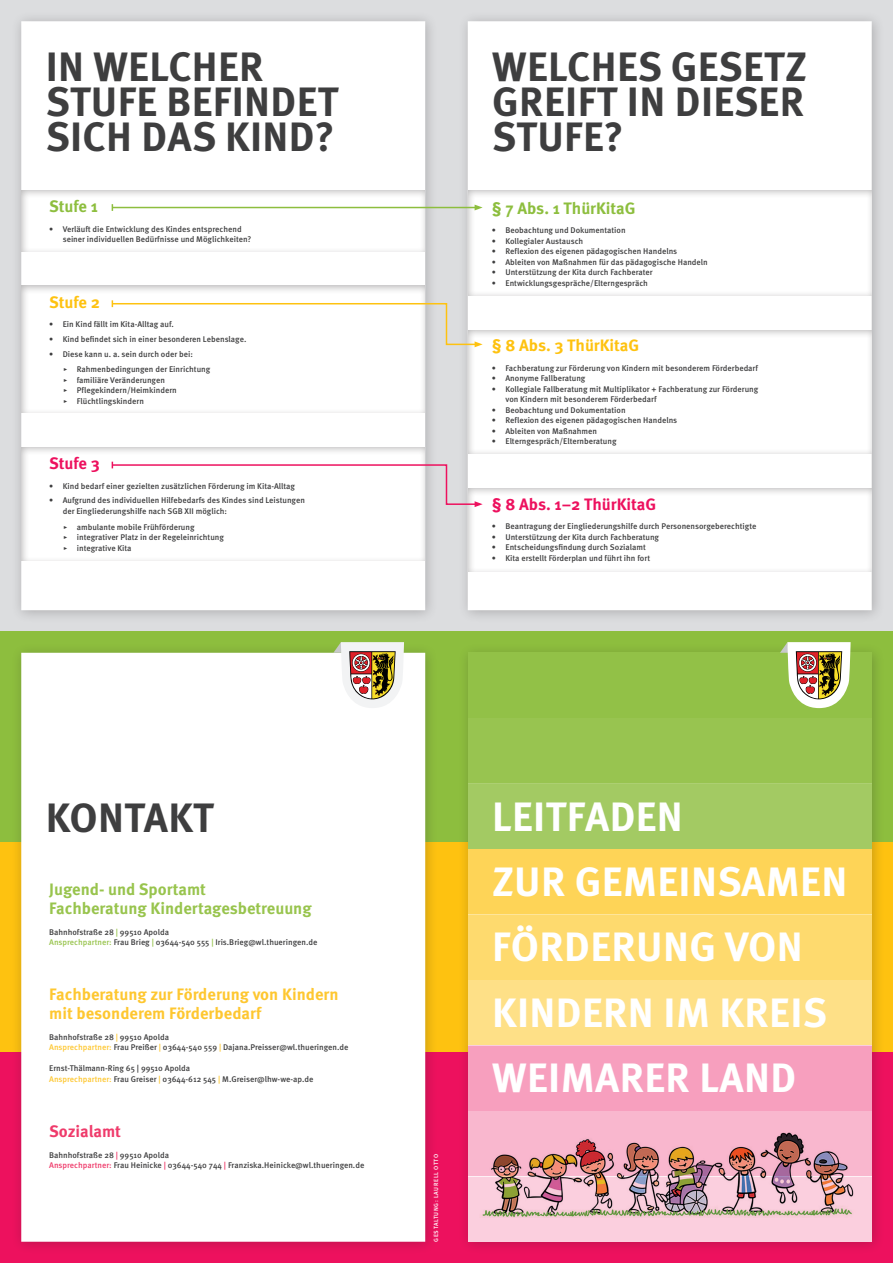
<style>
.page{position:relative;width:893px;height:1263px;background:#fff}
.page>*{position:absolute;margin:0;border:0;box-sizing:border-box;transform-origin:0 0}
.t1{font:700 40.95px/35.2px "Meta OT";letter-spacing:.01em;color:#3e3e3f}
.t2{font:700 40.95px/65.2px "Meta OT";letter-spacing:.01em;color:#fff}
.t3{font:700 16.5px/18.8px "Meta OT";color:#fec730}
.t4{font:700 16.5px/18.8px "Meta OT";color:#98c44d}
.t5{font:700 16.5px "Meta OT";color:#ed115e}
.t6{font:700 16.5px "Meta OT";color:#8dbe3e}
.t7{font:700 16.5px "Meta OT";color:#fec210}
.t8{font:700 16.5px "Meta OT";letter-spacing:-.005em;color:#ef3b6b}
.t9{font:500 8.25px/10.5px "Meta OT";color:#3e3e3f}
.t10{font:500 6px "Meta OT";letter-spacing:.1em;color:#fff}
.s1{color:#98c44d}
.s2{color:#fec730}
.s3{color:#ef3b6b}
</style>
<div class="page">
<div style="left:0;top:0;width:893px;height:631px;background:#dcdddf"></div>
<div style="left:0;top:631px;width:453px;height:211px;background:#8dbe3e"></div>
<div style="left:0;top:842px;width:453px;height:210px;background:#fec210"></div>
<div style="left:0;top:1052px;width:453px;height:211px;background:#ed115e"></div>
<div style="left:446px;top:631px;width:447px;height:211px;background:#8dbe3e"></div>
<div style="left:446px;top:842px;width:447px;height:210px;background:#fec210"></div>
<div style="left:446px;top:1052px;width:447px;height:211px;background:#ed115e"></div>
<div style="left:457px;top:642px;width:428px;height:613px;background:#231f20;opacity:.25"></div>
<div style="left:11px;top:642px;width:428px;height:613px;background:#231f20;opacity:.25"></div>
<div style="left:21px;top:653px;width:404px;height:589px;background:#fff"></div>
<div style="left:11px;top:11px;width:428px;height:613px;background:#231f20;opacity:.25"></div>
<div style="left:21px;top:21px;width:404px;height:589px;background:#fff"></div>
<div style="left:457px;top:11px;width:428px;height:613px;background:#231f20;opacity:.25"></div>
<div style="left:468px;top:21px;width:404px;height:589px;background:#fff"></div>
<div style="left:468px;top:914px;width:404px;height:66px;background:#feda6e"></div>
<div style="left:468px;top:718px;width:404px;height:65px;background:#98c450"></div>
<div style="left:468px;top:653px;width:404px;height:65px;background:#92c147"></div>
<div style="left:468px;top:1111px;width:404px;height:65px;background:#f9b7ce"></div>
<div style="left:468px;top:1045px;width:404px;height:66px;background:#f79fbe"></div>
<div style="left:468px;top:849px;width:404px;height:65px;background:#fed457"></div>
<div style="left:468px;top:980px;width:404px;height:65px;background:#fee087"></div>
<div style="left:468px;top:783px;width:404px;height:66px;background:#a3ca63"></div>
<div style="left:468px;top:1176px;width:404px;height:66px;background:#fbcfde"></div>
<div style="left:468px;top:329px;width:405px;height:125px;background:#fff"></div>
<div style="left:468px;top:488px;width:405px;height:85px;background:#231f20;opacity:.33"></div>
<div style="left:468px;top:190px;width:405px;height:106px;background:#231f20;opacity:.33"></div>
<img style="left:480px;top:1132px;width:376px;height:86px">
<div style="left:21px;top:190px;width:405px;height:63px;background:#231f20;opacity:.33"></div>
<div style="left:21px;top:447px;width:405px;height:115px;background:#231f20;opacity:.33"></div>
<div style="left:21px;top:285px;width:405px;height:129px;background:#231f20;opacity:.33"></div>
<svg style="left:333px;top:642px;width:71px;height:66px;background:#cbbba9"></svg>
<svg style="left:780px;top:642px;width:71px;height:66px"></svg>
<svg style="left:111px;top:300px;width:372px;height:47px;background:#faf8f2"></svg>
<svg style="left:111px;top:462px;width:372px;height:45px;background:#f9f1f4"></svg>
<hr style="left:112px;top:207px;width:365px;height:1px;background:#8dbe3e">
<svg style="left:475px;top:205px;width:8px;height:5px"></svg>
<h1 class="t1" style="left:46px;top:49px;width:294px">IN WELCHER<br>STUFE BEFINDET<br>SICH DAS KIND?</h1>
<h1 class="t1" style="left:492px;top:49px;width:316px;text-align:justify">WELCHES GESETZ GREIFT IN DIESER STUFE?</h1>
<h2 class="t6" style="left:49px;top:196px;width:50px">Stufe 1</h2>
<p class="t9" style="left:63px;top:224px;width:190px;text-indent:-13px">• Verläuft die Entwicklung des Kindes entsprechend seiner individuellen Bedürfnisse und Möglichkeiten?</p>
<h2 class="t7" style="left:49px;top:292px;width:53px">Stufe 2</h2>
<p class="t9" style="left:49px;top:319px;width:126px">• Ein Kind fällt im Kita-Alltag auf.</p>
<p class="t9" style="left:49px;top:334px;width:199px">• Kind befindet sich in einer besonderen Lebenslage.</p>
<p class="t9" style="left:63px;top:346px;width:148px;line-height:15.8px;text-indent:-14px">• Diese kann u. a. sein durch oder bei:<br>▸ Rahmenbedingungen der Einrichtung</p>
<p class="t9" style="left:63px;top:375px;width:115px">▸ familiäre Veränderungen<br>▸ Pflegekindern/Heimkindern ▸ Flüchtlingskindern</p>
<h2 class="t5" style="left:49px;top:453px;width:52px">Stufe 3</h2>
<p class="t9" style="left:49px;top:481px;width:247px">• Kind bedarf einer gezielten zusätzlichen Förderung im Kita-Alltag</p>
<p class="t9" style="left:63px;top:495px;width:244px;text-indent:-13px">• Aufgrund des individuellen Hilfebedarfs des Kindes sind Leistungen der Eingliederungshilfe nach SGB XII möglich:</p>
<p class="t9" style="left:63px;top:522px;width:162px">▸ ambulante mobile Frühförderung<br>▸ integrativer Platz in der Regeleinrichtung ▸ integrative Kita</p>
<h2 class="t6" style="left:492px;top:197px;width:145px">§ 7 Abs. 1 ThürKitaG</h2>
<p class="t9" style="left:492px;top:225px;width:135px">• Beobachtung und Dokumentation</p>
<p class="t9" style="left:492px;top:236px;width:93px">• Kollegialer Austausch</p>
<p class="t9" style="left:492px;top:246px;width:187px">• Reflexion des eigenen pädagogischen Handelns</p>
<p class="t9" style="left:492px;top:257px;width:217px">• Ableiten von Maßnahmen für das pädagogische Handeln</p>
<p class="t9" style="left:492px;top:267px;width:162px">• Unterstützung der Kita durch Fachberater</p>
<p class="t9" style="left:492px;top:278px;width:158px">• Entwicklungsgespräche/Elterngespräch</p>
<h2 class="t7" style="left:492px;top:335px;width:149px">§ 8 Abs. 3 ThürKitaG</h2>
<p class="t9" style="left:492px;top:363px;width:268px">• Fachberatung zur Förderung von Kindern mit besonderem Förderbedarf</p>
<p class="t9" style="left:492px;top:373px;width:95px">• Anonyme Fallberatung</p>
<p class="t9" style="left:505px;top:384px;width:254px;text-indent:-13px">• Kollegiale Fallberatung mit Multiplikator + Fachberatung zur Förderung von Kindern mit besonderem Förderbedarf</p>
<p class="t9" style="left:492px;top:405px;width:135px">• Beobachtung und Dokumentation</p>
<p class="t9" style="left:492px;top:415px;width:187px">• Reflexion des eigenen pädagogischen Handelns</p>
<p class="t9" style="left:492px;top:426px;width:107px">• Ableiten von Maßnahmen</p>
<p class="t9" style="left:492px;top:436px;width:126px">• Elterngespräch/Elternberatung</p>
<h2 class="t5" style="left:492px;top:494px;width:166px">§ 8 Abs. 1–2 ThürKitaG</h2>
<p class="t9" style="left:492px;top:521px;width:266px">• Beantragung der Eingliederungshilfe durch Personensorgeberechtigte</p>
<p class="t9" style="left:492px;top:532px;width:169px">• Unterstützung der Kita durch Fachberatung</p>
<p class="t9" style="left:492px;top:542px;width:155px">• Entscheidungsfindung durch Sozialamt</p>
<p class="t9" style="left:492px;top:553px;width:160px">• Kita erstellt Förderplan und führt ihn fort</p>
<h1 class="t1" style="left:46px;top:801px;width:170px">KONTAKT</h1>
<h2 class="t4" style="left:49px;top:880px;width:264px">Jugend- und Sportamt<br>Fachberatung Kindertagesbetreuung</h2>
<p class="t9" style="left:49px;top:926px;width:270px">Bahnhofstraße 28 <span class="s1">|</span> 99510 Apolda<br><span class="s1">Ansprechpartner:</span> Frau Brieg <span class="s1">|</span> 03644-540 555 <span class="s1">|</span> Iris.Brieg@wl.thueringen.de</p>
<h2 class="t3" style="left:49px;top:985px;width:291px">Fachberatung zur Förderung von Kindern mit besonderem Förderbedarf</h2>
<p class="t9" style="left:49px;top:1032px;width:301px">Bahnhofstraße 28 <span class="s2">|</span> 99510 Apolda<br><span class="s2">Ansprechpartner:</span> Frau Preißer <span class="s2">|</span> 03644-540 559 <span class="s2">|</span> Dajana.Preisser@wl.thueringen.de</p>
<p class="t9" style="left:49px;top:1063px;width:266px">Ernst-Thälmann-Ring 65 | 99510 Apolda<br><span class="s2">Ansprechpartner:</span> Frau Greiser <span class="s2">|</span> 03644-612 545 <span class="s2">|</span> M.Greiser@lhw-we-ap.de</p>
<h2 class="t8" style="left:49px;top:1120px;width:73px">Sozialamt</h2>
<p class="t9" style="left:49px;top:1150px;width:317px">Bahnhofstraße 28 <span class="s3">|</span> 99510 Apolda<br><span class="s3">Ansprechpartner:</span> Frau Heinicke <span class="s3">|</span> 03644-540 744 <span class="s3">|</span> Franziska.Heinicke@wl.thueringen.de</p>
<p class="t10" style="left:432px;top:1242px;width:89px;rotate:-90deg">GESTALTUNG: LAURELL OTTO</p>
<h1 class="t2" style="left:492px;top:784px;width:357px">LEITFADEN<br>ZUR GEMEINSAMEN<br>FÖRDERUNG VON<br>KINDERN IM KREIS<br>WEIMARER LAND</h1>
</div>
